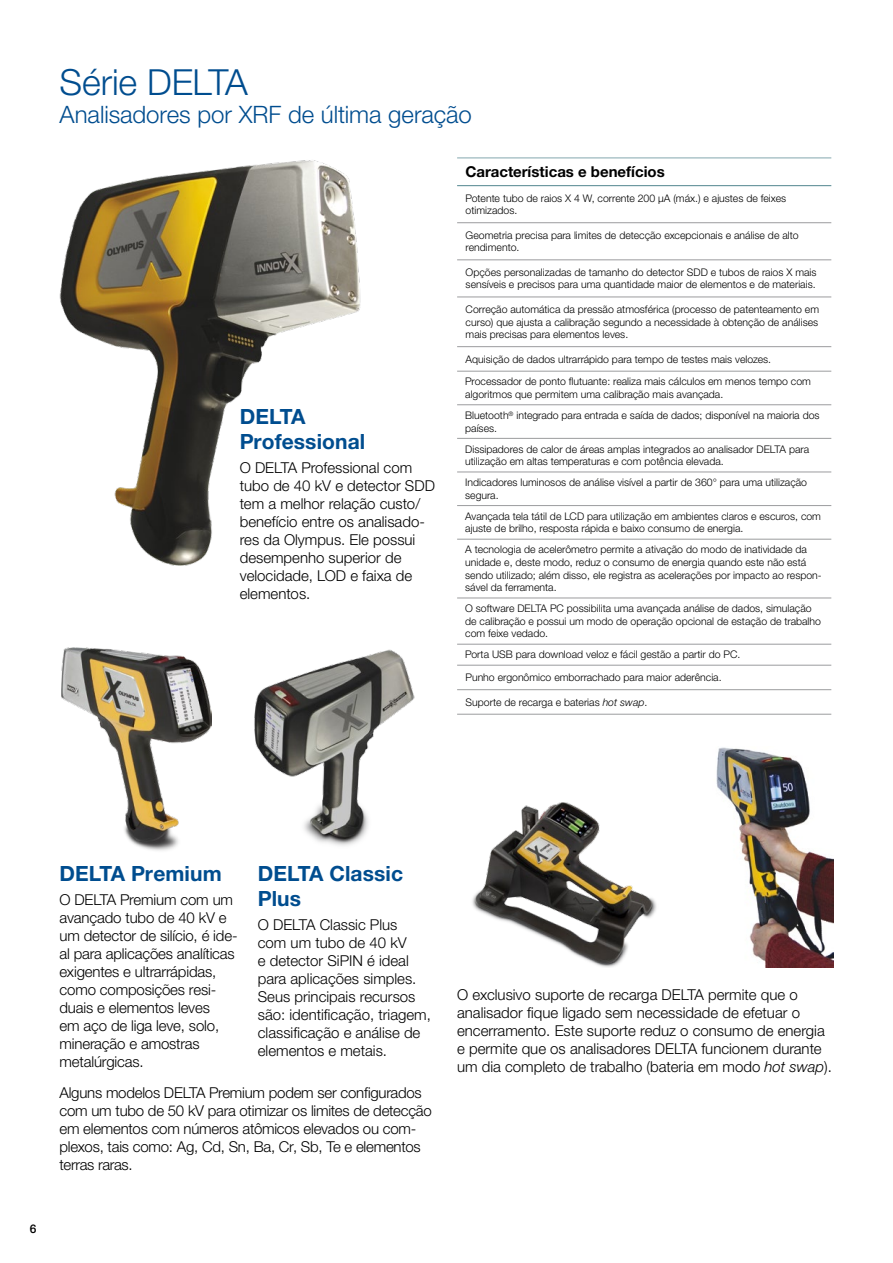
<style>
.page{position:relative;width:893px;height:1263px;background:#fff}
.page>*{position:absolute;margin:0;border:0;box-sizing:border-box;transform-origin:0 0}
.Title_1{font:300 36px "Helvetica Neue LTW1 G";letter-spacing:-.005em;color:#004d8f}
.Title_1-2{font:300 24px "Helvetica Neue LTW1 G";letter-spacing:-.005em;color:#004d8f}
.Title_2{font:700 21px/25.2px "Helvetica Neue LTW1 G";letter-spacing:.005em;color:#004d8f}
.Text{font:300 15px/18px "Helvetica Neue LTW1 G";color:#000}
.Table_title{font:700 15px "Helvetica Neue LTW1 G";color:#000}
.t1{font:500 12px "Helvetica Neue LTW1 G";color:#000}
.Table_cell_text{font:300 10.5px/12.6px "Helvetica Neue LTW1 G";color:#000}
.s1{font-style:italic}
</style>
<div class="page">
<img style="left:60px;top:160px;width:301px;height:405px">
<img style="left:472px;top:802px;width:185px;height:165px">
<img style="left:716px;top:747px;width:117px;height:220px">
<img style="left:62px;top:647px;width:150px;height:204px">
<img style="left:254px;top:649px;width:161px;height:197px">
<hr style="left:457px;top:222px;width:374px;height:1px;background:#9b9c9e">
<hr style="left:457px;top:259px;width:374px;height:1px;background:#9b9c9e">
<hr style="left:457px;top:297px;width:374px;height:1px;background:#9b9c9e">
<hr style="left:457px;top:346px;width:374px;height:1px;background:#9b9c9e">
<hr style="left:457px;top:371px;width:374px;height:1px;background:#9b9c9e">
<hr style="left:457px;top:404px;width:374px;height:1px;background:#9b9c9e">
<hr style="left:457px;top:438px;width:374px;height:1px;background:#9b9c9e">
<hr style="left:457px;top:472px;width:374px;height:1px;background:#9b9c9e">
<hr style="left:457px;top:505px;width:374px;height:1px;background:#9b9c9e">
<hr style="left:457px;top:539px;width:374px;height:1px;background:#9b9c9e">
<hr style="left:457px;top:598px;width:374px;height:1px;background:#9b9c9e">
<hr style="left:457px;top:644px;width:374px;height:1px;background:#9b9c9e">
<hr style="left:457px;top:665px;width:374px;height:1px;background:#9b9c9e">
<hr style="left:457px;top:689px;width:374px;height:1px;background:#9b9c9e">
<hr style="left:457px;top:714px;width:374px;height:1px;background:#9b9c9e">
<hr style="left:457px;top:157px;width:374px;height:1px;background:#91b1b7">
<hr style="left:457px;top:185px;width:374px;height:1px;background:#64939b">
<p class="Title_1" style="left:60px;top:60px;width:190px">Série DELTA</p>
<p class="Title_1-2" style="left:60px;top:100px;width:414px">Analisadores por XRF de última geração</p>
<p class="Title_2" style="left:240px;top:403px;width:127px">DELTA<br>Professional</p>
<p class="Text" style="left:240px;top:459px;width:197px">O DELTA Professional com tubo de 40 kV e detector SDD tem a melhor relação custo/ benefício entre os analisado&shy;res da Olympus. Ele possui desempenho superior de velocidade, LOD e faixa de elementos.</p>
<p class="Table_title" style="left:466px;top:163px;width:201px">Características e benefícios</p>
<p class="Table_cell_text" style="left:466px;top:192px;width:322px">Potente tubo de raios X 4 W, corrente 200 µA (máx.) e ajustes de feixes otimizados.</p>
<p class="Table_cell_text" style="left:466px;top:229px;width:334px">Geometria precisa para limites de detecção excepcionais e análise de alto rendimento.</p>
<p class="Table_cell_text" style="left:466px;top:266px;width:352px">Opções personalizadas de tamanho do detector SDD e tubos de raios X mais sensíveis e precisos para uma quantidade maior de elementos e de materiais.</p>
<p class="Table_cell_text" style="left:466px;top:303px;width:355px;text-align:justify">Correção automática da pressão atmosférica (processo de patenteamento em curso) que ajusta a calibração segundo a necessidade à obtenção de análises mais precisas para elementos leves.</p>
<p class="Table_cell_text" style="left:466px;top:353px;width:307px">Aquisição de dados ultrarrápido para tempo de testes mais velozes.</p>
<p class="Table_cell_text" style="left:465px;top:375px;width:347px">Processador de ponto flutuante: realiza mais cálculos em menos tempo com algoritmos que permitem uma calibração mais avançada.</p>
<p class="Table_cell_text" style="left:465px;top:409px;width:356px">Bluetooth<sup>®</sup> integrado para entrada e saída de dados; disponível na maioria dos países.</p>
<p class="Table_cell_text" style="left:465px;top:442px;width:345px">Dissipadores de calor de áreas amplas integrados ao analisador DELTA para utilização em altas temperaturas e com potência elevada.</p>
<p class="Table_cell_text" style="left:465px;top:476px;width:343px">Indicadores luminosos de análise visível a partir de 360° para uma utilização segura.</p>
<p class="Table_cell_text" style="left:465px;top:510px;width:357px">Avançada tela tátil de LCD para utilização em ambientes claros e escuros, com ajuste de brilho, resposta rápida e baixo consumo de energia.</p>
<p class="Table_cell_text" style="left:465px;top:543px;width:358px">A tecnologia de acelerômetro permite a ativação do modo de inatividade da unidade e, deste modo, reduz o consumo de energia quando este não está sendo utilizado; além disso, ele registra as acelerações por impacto ao respon&shy;sável da ferramenta.</p>
<p class="Table_cell_text" style="left:465px;top:602px;width:357px">O software DELTA PC possibilita uma avançada análise de dados, simulação de calibração e possui um modo de operação opcional de estação de trabalho com feixe vedado.</p>
<p class="Table_cell_text" style="left:465px;top:648px;width:277px">Porta USB para download veloz e fácil gestão a partir do PC.</p>
<p class="Table_cell_text" style="left:466px;top:671px;width:258px">Punho ergonômico emborrachado para maior aderência.</p>
<p class="Table_cell_text" style="left:466px;top:696px;width:183px">Suporte de recarga e baterias <span class="s1">hot swap</span>.</p>
<p class="t1" style="left:30px;top:1222px;width:8px">6</p>
<p class="Title_2" style="left:258px;top:860px;width:147px">DELTA Classic<br>Plus</p>
<p class="Text" style="left:258px;top:916px;width:175px">O DELTA Classic Plus<br>com um tubo de 40 kV<br>e detector SiPIN é ideal para aplicações simples.<br>Seus principais recursos são: identificação, triagem, classificação e análise de elementos e metais.</p>
<p class="Text" style="left:60px;top:1083px;width:374px">Alguns modelos DELTA Premium podem ser configurados com um tubo de 50 kV para otimizar os limites de detecção em elementos com números atômicos elevados ou com&shy;plexos, tais como: Ag, Cd, Sn, Ba, Cr, Sb, Te e elementos terras raras.</p>
<p class="Title_2" style="left:60px;top:860px;width:164px">DELTA Premium</p>
<p class="Text" style="left:60px;top:891px;width:180px">O DELTA Premium com um avançado tubo de 40 kV e um detector de silício, é ide&shy;al para aplicações analíticas exigentes e ultrarrápidas, como composições resi&shy;duais e elementos leves<br>em aço de liga leve, solo, mineração e amostras metalúrgicas.</p>
<p class="Text" style="left:457px;top:985px;width:376px">O exclusivo suporte de recarga DELTA permite que o analisador fique ligado sem necessidade de efetuar o encerramento. Este suporte reduz o consumo de energia e permite que os analisadores DELTA funcionem durante um dia completo de trabalho (bateria em modo <span class="s1">hot swap</span>).</p>
</div>
